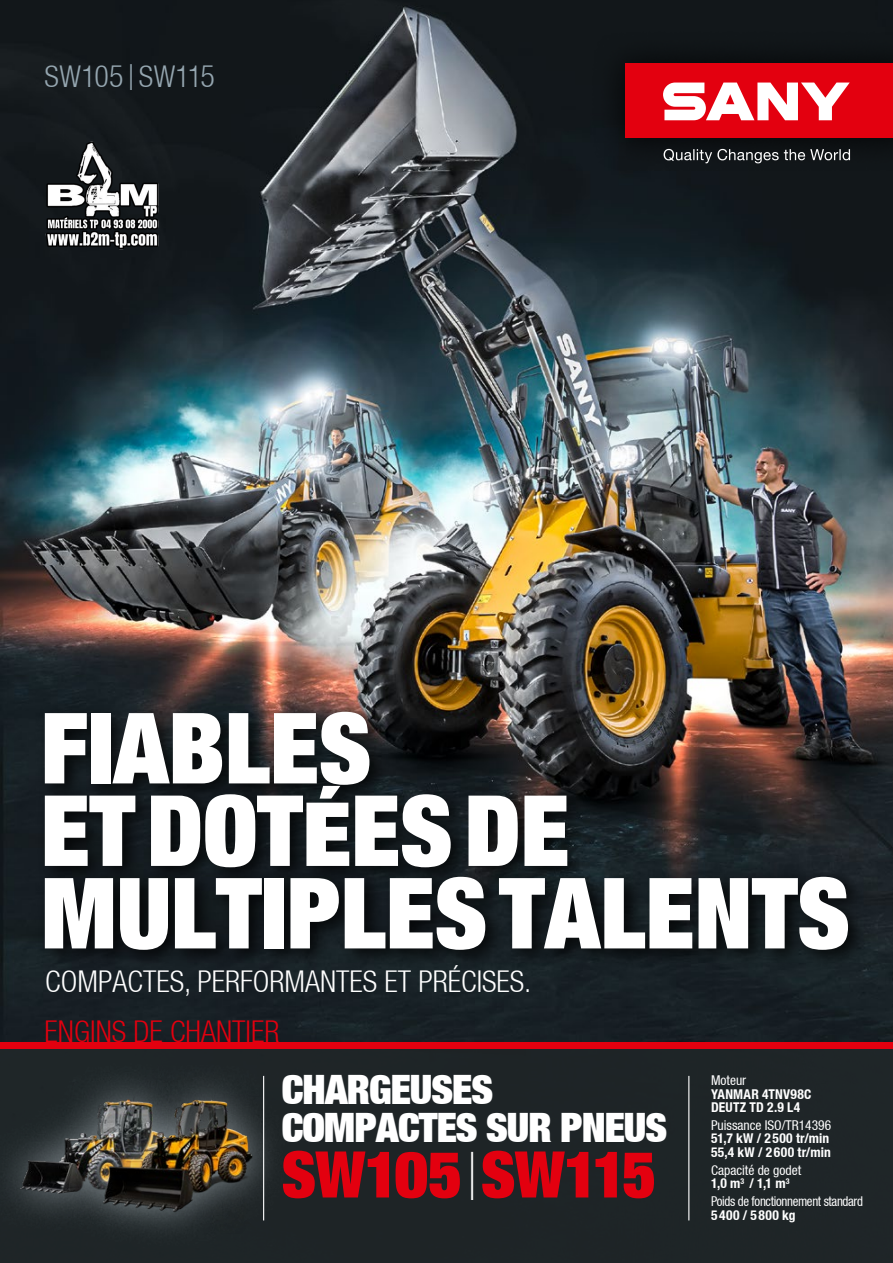
<style>
.page{position:relative;width:893px;height:1263px;background:#fff}
.page>*{position:absolute;margin:0;border:0;box-sizing:border-box;transform-origin:0 0}
.t1{font:900 97.5px/82.5px "Context Reprise Extra Black S Si Extra";color:#fff}
.t2{font:900 63.75px "Context Reprise Extra Black S Si Extra";letter-spacing:-.005em;color:#e3000f}
.t3{font:900 40.5px/37.5px "Context Reprise Extra Black S Si Extra";letter-spacing:-.025em;color:#fff}
.t4{font:700 30px "Context Reprise Light Cond S Si";color:#fff}
.t5{font:700 30px "Context Reprise Light Cond S Si";color:#e3000f}
.t6{font:700 30px "Context Reprise Light Cond S Si";letter-spacing:.005em;color:#95a6b0}
.t7{font:700 condensed 13.5px/13.5px "Context Reprise Condensed S Si";letter-spacing:.02em;color:#fff}
.t8{font:13.5px "Context Reprise Condensed S Si Condensed";color:#fff}
.t9{font:13.5px "Context Reprise Condensed S Si Condensed";letter-spacing:-.025em;color:#fff;scale:.95 1}
.s1{font-size:36px}
.s2{font-size:87.75px}
.s3{font-size:66.9px;color:#fff}
</style>
<div class="page">
<img style="left:0;top:0;width:893px;height:1042px">
<div style="left:0;top:1048px;width:893px;height:215px;background:#1f2527"></div>
<hr style="left:688px;top:1076px;width:1px;height:144px;background:#fff">
<div style="left:0;top:1042px;width:893px;height:6px;background:#e3000f"></div>
<div style="left:592px;top:30px;width:301px;height:141px;background:#101417"></div>
<div style="left:625px;top:64px;width:268px;height:74px;background:#e3000f"></div>
<svg style="left:663px;top:83px;width:187px;height:37px"></svg>
<svg style="left:664px;top:149px;width:186px;height:14px"></svg>
<img style="left:6px;top:1123px;width:60px;height:88px">
<div style="left:66px;top:1061px;width:224px;height:202px;background:#c8d3d9;opacity:.6"></div>
<img style="left:100px;top:1095px;width:171px;height:139px">
<div style="left:37px;top:702px;width:833px;height:267px;background:#000;opacity:.75"></div>
<img style="left:46px;top:141px;width:112px;height:111px">
<h3 class="t6" style="left:45px;top:59px;width:172px">SW105 <span class="s1">|</span> SW115</h3>
<h1 class="t1" style="left:41px;top:705px;width:810px">FIABLES<br>ETDOT<span class="s2">É</span>ESDE<br>MULTIPLESTALENTS</h1>
<h3 class="t4" style="left:45px;top:964px;width:488px">COMPACTES, PERFORMANTES ET PRÉCISES.</h3>
<h3 class="t5" style="left:45px;top:1014px;width:236px">ENGINS DE CHANTIER</h3>
<h3 class="t3" style="left:282px;top:1070px;width:387px">CHARGEUSES<br>COMPACTES SUR PNEUS</h3>
<h2 class="t2" style="left:282px;top:1133px;width:375px">SW105 <span class="s3">|</span> SW115</h2>
<p class="t8" style="left:711px;top:1072px;width:37px">Moteur</p>
<p class="t7" style="left:711px;top:1087px;width:102px">YANMAR 4TNV98C<br>DEUTZ TD 2.9 L4</p>
<p class="t8" style="left:711px;top:1117px;width:122px">Puissance ISO/TR14396</p>
<p class="t7" style="left:711px;top:1132px;width:121px">51,7 kW / 2 500 tr/min<br>55,4 kW / 2 600 tr/min</p>
<p class="t8" style="left:711px;top:1162px;width:92px">Capacité de godet</p>
<p class="t7" style="left:711px;top:1176px;width:80px">1,0 m<sup>3</sup> / 1,1 m<sup>3</sup></p>
<p class="t9" style="left:711px;top:1193px;width:161px">Poids de fonctionnement standard</p>
<p class="t7" style="left:711px;top:1208px;width:86px">5400 / 5800 kg</p>
</div>
